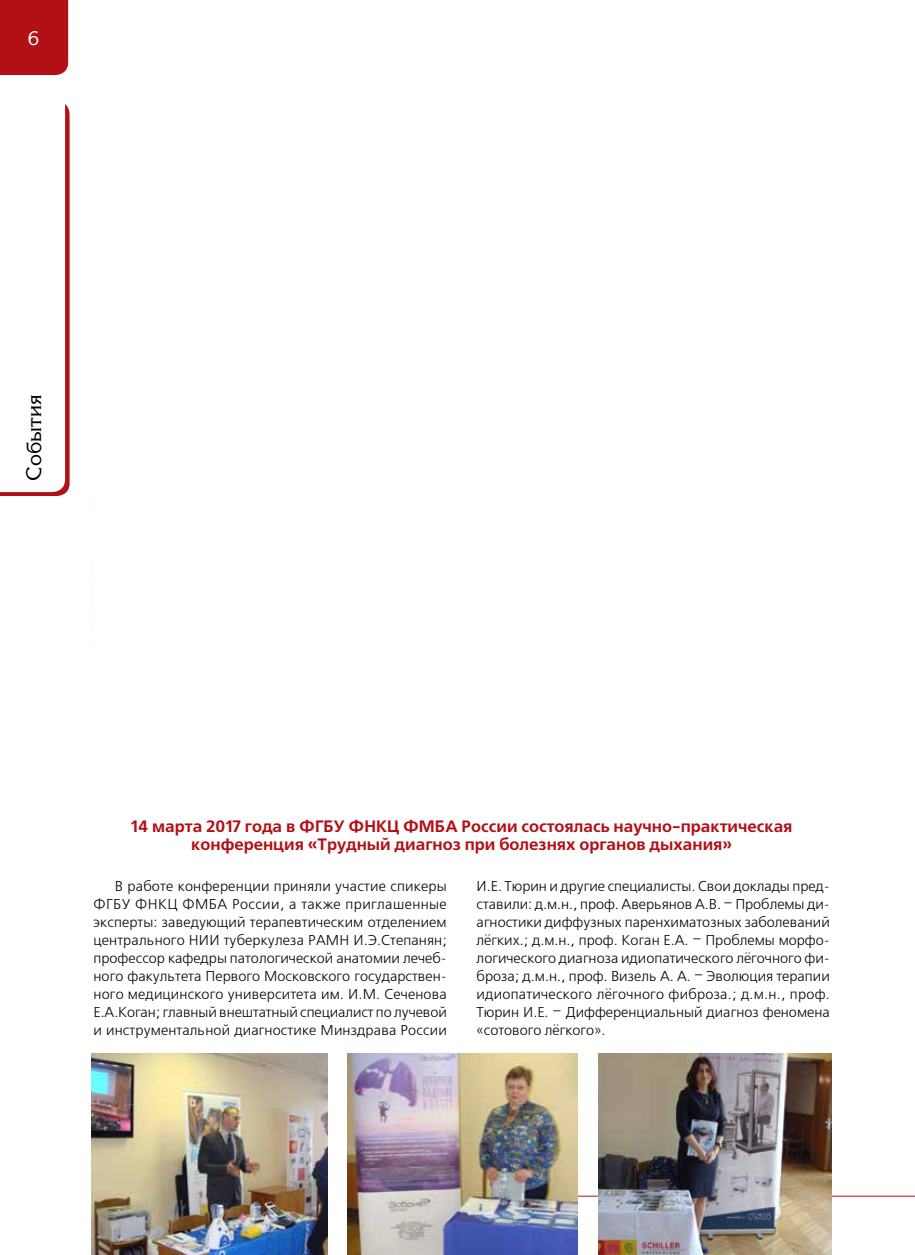
<style>
.page{position:relative;width:915px;height:1255px;background:#fff}
.page>*{position:absolute;margin:0;border:0;box-sizing:border-box;transform-origin:0 0}
.t1{font:21px "Korinna C";color:#000}
.t2{font:19.5px "Korinna C";color:#fff}
.t3{font:700 16.5px/18px "Free Set C";color:#b11116;text-align:center}
.t4{font:14.25px/18px "Free Set C";color:#000;text-align:justify}
</style>
<div class="page">
<div style="left:0;top:0;width:68px;height:75px;background:#b11116"></div>
<hr style="left:474px;top:1195px;width:440px;height:1px;background:#b11116">
<svg style="left:0;top:104px;width:70px;height:392px"></svg>
<img style="left:598px;top:1053px;width:233px;height:201px">
<img style="left:347px;top:1053px;width:230px;height:201px">
<img style="left:92px;top:1053px;width:235px;height:201px">
<h2 class="t2" style="left:28px;top:27px;width:13px">6</h2>
<h1 class="t1" style="left:22px;top:480px;width:87px;rotate:-90deg">События</h1>
<p class="t3" style="left:131px;top:817px;width:663px">14 марта 2017 года в ФГБУ ФНКЦ ФМБА России состоялась научно-практическая конференция «Трудный диагноз при болезнях органов дыхания»</p>
<p class="t4" style="left:94px;top:878px;width:354px;text-indent:21px">В работе конференции приняли участие спикеры ФГБУ ФНКЦ ФМБА России, а также приглашенные эксперты: заведующий терапевтическим отделением центрального НИИ туберкулеза РАМН И.Э.Степанян; профессор кафедры патологической анатомии лечеб&shy;ного факультета Первого Московского государствен&shy;ного медицинского университета им. И.М. Сеченова Е.А.Коган; главный внештатный специалист по лучевой и инструментальной диагностике Минздрава России</p>
<p class="t4" style="left:476px;top:878px;width:354px">И.Е. Тюрин и другие специалисты. Свои доклады пред&shy;ставили: д.м.н., проф. Аверьянов А.В. – Проблемы ди&shy;агностики диффузных паренхиматозных заболеваний лёгких.; д.м.н., проф. Коган Е.А. – Проблемы морфо&shy;логического диагноза идиопатического лёгочного фи&shy;броза; д.м.н., проф. Визель А. А. – Эволюция терапии идиопатического лёгочного фиброза.; д.м.н., проф.<br>Тюрин И.Е. – Дифференциальный диагноз феномена «сотового лёгкого».</p>
</div>
